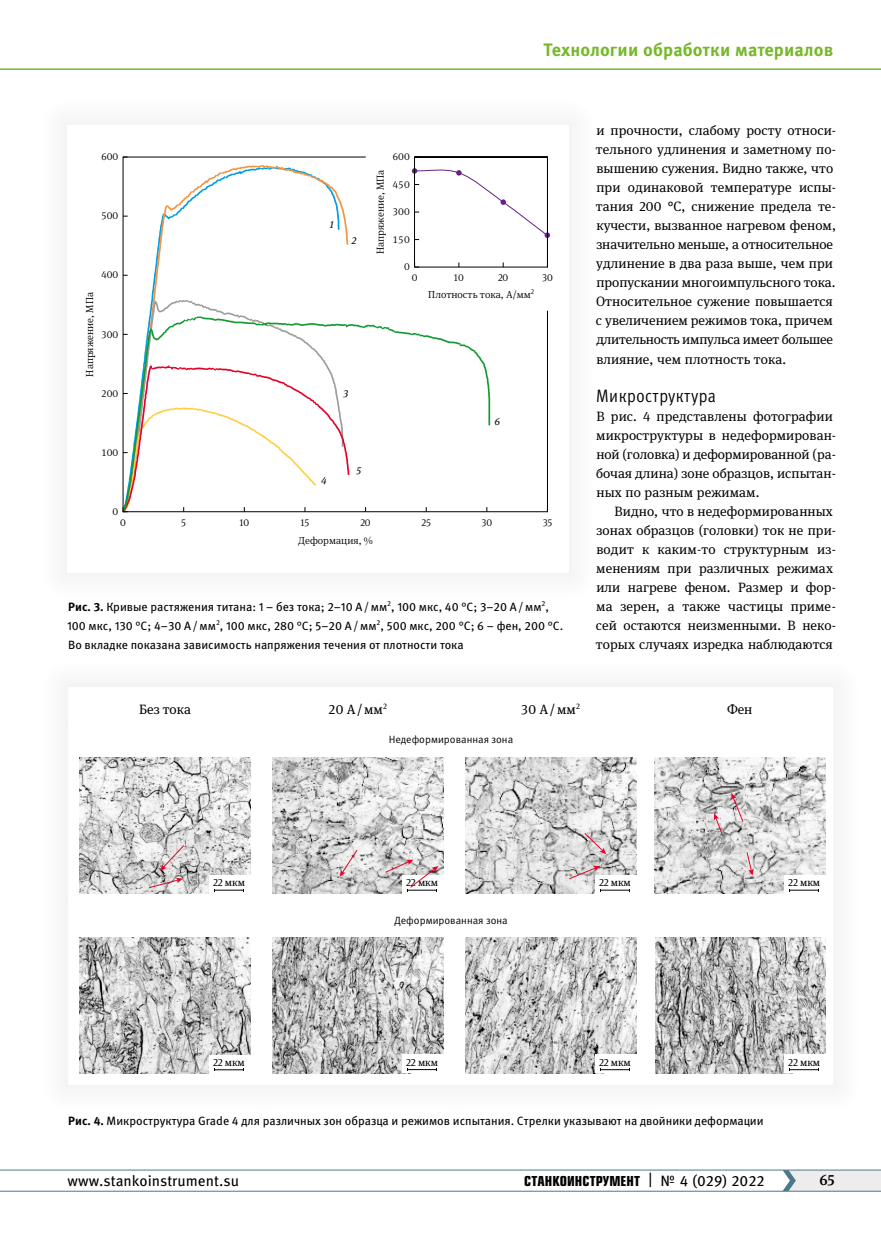
<style>
.page{position:relative;width:881px;height:1234px;background:#fff}
.page>*{position:absolute;margin:0;border:0;box-sizing:border-box;transform-origin:0 0}
.t1{font:700 18px "Meta Pro";letter-spacing:.005em;color:#76b82a}
.t2{font:18px "Meta Pro Cond Norm";letter-spacing:.025em;color:#000}
.t3{font:15px "Eurostile Con Hea";letter-spacing:.005em;color:#000}
.t4{font:15px "Meta Pro";color:#000}
.t5{font:500 15px "Meta Serif Pro";color:#000}
.t6{font:13.5px/19px "Meta Serif Pro";letter-spacing:.005em;color:#000}
.t7{font:12px/19px "Meta Pro";color:#000}
.t8{font:10.5px "Meta Pro Norm";color:#000}
.t9{font:10.5px "Meta Serif Pro";color:#000}
.t10{font:300 10.2px "Meta Serif Pro";color:#000}
.t11{font:italic 10.2px "Meta Serif Pro";color:#000}
.s1{font-weight:700}
.s2{font-family:"Meta Pro"}
</style>
<div class="page">
<hr style="left:0;top:1190px;width:880px;height:1px;background:#4b788c">
<hr style="left:0;top:1169px;width:880px;height:1px;background:#4b788c">
<svg style="left:782px;top:1169px;width:98px;height:21px;background:#dde2e4"></svg>
<hr style="left:0;top:68px;width:880px;height:2px;background:#76b82a">
<div style="left:40px;top:98px;width:556px;height:501px;background:#fafafa"></div>
<div style="left:68px;top:125px;width:500px;height:447px;background:#fff"></div>
<svg style="left:547px;top:167px;width:3px;height:73px"></svg>
<svg style="left:123px;top:157px;width:424px;height:355px"></svg>
<svg style="left:79px;top:757px;width:747px;height:317px"></svg>
<hr style="left:261px;top:747px;width:1px;height:155px;background:#fff">
<hr style="left:454px;top:747px;width:1px;height:155px;background:#fff">
<hr style="left:646px;top:747px;width:1px;height:155px;background:#fff">
<hr style="left:68px;top:902px;width:193px;height:1px;background:#fff">
<hr style="left:261px;top:902px;width:193px;height:1px;background:#fff">
<hr style="left:454px;top:902px;width:193px;height:1px;background:#fff">
<hr style="left:647px;top:902px;width:186px;height:1px;background:#fff">
<hr style="left:68px;top:928px;width:193px;height:1px;background:#fff">
<hr style="left:261px;top:928px;width:193px;height:1px;background:#fff">
<hr style="left:261px;top:928px;width:1px;height:156px;background:#fff">
<hr style="left:454px;top:928px;width:193px;height:1px;background:#fff">
<hr style="left:454px;top:928px;width:1px;height:156px;background:#fff">
<hr style="left:647px;top:928px;width:186px;height:1px;background:#fff">
<hr style="left:646px;top:928px;width:1px;height:156px;background:#fff">
<img style="left:80px;top:757px;width:170px;height:136px">
<div style="left:209px;top:874px;width:41px;height:19px;background:#fff"></div>
<svg style="left:214px;top:889px;width:30px;height:2px"></svg>
<svg style="left:160px;top:844px;width:25px;height:26px"></svg>
<svg style="left:148px;top:877px;width:35px;height:11px"></svg>
<img style="left:273px;top:757px;width:170px;height:136px">
<div style="left:402px;top:874px;width:41px;height:19px;background:#fff"></div>
<svg style="left:339px;top:848px;width:19px;height:28px"></svg>
<svg style="left:384px;top:859px;width:54px;height:32px"></svg>
<img style="left:465px;top:757px;width:171px;height:136px">
<div style="left:595px;top:874px;width:41px;height:19px;background:#fff"></div>
<svg style="left:600px;top:889px;width:30px;height:2px"></svg>
<svg style="left:583px;top:832px;width:23px;height:22px"></svg>
<svg style="left:568px;top:865px;width:32px;height:14px"></svg>
<img style="left:654px;top:757px;width:171px;height:136px">
<div style="left:784px;top:874px;width:41px;height:19px;background:#fff"></div>
<svg style="left:789px;top:889px;width:30px;height:2px"></svg>
<svg style="left:746px;top:851px;width:7px;height:24px"></svg>
<svg style="left:713px;top:813px;width:9px;height:21px"></svg>
<svg style="left:731px;top:792px;width:12px;height:30px"></svg>
<img style="left:80px;top:937px;width:170px;height:136px">
<div style="left:209px;top:1054px;width:41px;height:19px;background:#fff"></div>
<svg style="left:214px;top:1068px;width:30px;height:2px"></svg>
<img style="left:273px;top:937px;width:170px;height:135px">
<div style="left:402px;top:1054px;width:41px;height:18px;background:#fff"></div>
<svg style="left:407px;top:1068px;width:30px;height:2px"></svg>
<img style="left:465px;top:937px;width:171px;height:136px">
<div style="left:595px;top:1054px;width:41px;height:19px;background:#fff"></div>
<svg style="left:600px;top:1068px;width:30px;height:2px"></svg>
<img style="left:654px;top:937px;width:171px;height:136px">
<div style="left:784px;top:1054px;width:41px;height:19px;background:#fff"></div>
<svg style="left:789px;top:1068px;width:30px;height:2px"></svg>
<h1 class="t1" style="left:543px;top:36px;width:291px">Технологии обработки материалов</h1>
<p class="t10" style="left:101px;top:149px;width:19px">600</p>
<p class="t10" style="left:101px;top:208px;width:19px">500</p>
<p class="t10" style="left:101px;top:267px;width:19px">400</p>
<p class="t10" style="left:82px;top:376px;width:86px;rotate:-90deg">Напряжение, МПа</p>
<p class="t10" style="left:101px;top:326px;width:19px">300</p>
<p class="t10" style="left:101px;top:386px;width:19px">200</p>
<p class="t10" style="left:101px;top:445px;width:19px">100</p>
<p class="t10" style="left:113px;top:504px;width:7px">0</p>
<p class="t11" style="left:329px;top:217px;width:5px">1</p>
<p class="t11" style="left:352px;top:233px;width:6px">2</p>
<p class="t10" style="left:392px;top:149px;width:19px">600</p>
<p class="t10" style="left:372px;top:254px;width:86px;rotate:-90deg">Напряжение, МПа</p>
<p class="t10" style="left:392px;top:177px;width:19px">450</p>
<p class="t10" style="left:392px;top:204px;width:19px">300</p>
<p class="t10" style="left:392px;top:232px;width:19px">150</p>
<p class="t10" style="left:404px;top:259px;width:7px">0</p>
<p class="t10" style="left:411px;top:270px;width:7px">0</p>
<p class="t10" style="left:454px;top:270px;width:11px">10</p>
<p class="t10" style="left:498px;top:270px;width:12px">20</p>
<p class="t10" style="left:542px;top:270px;width:12px">30</p>
<p class="t10" style="left:428px;top:286px;width:107px">Плотность тока, А/мм<sup>2</sup></p>
<p class="t11" style="left:343px;top:385px;width:6px">3</p>
<p class="t11" style="left:321px;top:473px;width:7px">4</p>
<p class="t11" style="left:356px;top:462px;width:6px">5</p>
<p class="t11" style="left:494px;top:414px;width:7px">6</p>
<p class="t10" style="left:120px;top:514px;width:7px">0</p>
<p class="t10" style="left:181px;top:514px;width:6px">5</p>
<p class="t10" style="left:239px;top:514px;width:11px">10</p>
<p class="t10" style="left:300px;top:514px;width:10px">15</p>
<p class="t10" style="left:360px;top:514px;width:12px">20</p>
<p class="t10" style="left:421px;top:514px;width:11px">25</p>
<p class="t10" style="left:481px;top:514px;width:12px">30</p>
<p class="t10" style="left:542px;top:514px;width:11px">35</p>
<p class="t10" style="left:298px;top:533px;width:76px">Деформация, %</p>
<p class="t7" style="left:67px;top:596px;width:497px"><span class="s1">Рис. 3.</span> Кривые растяжения титана: 1 – без тока; 2–10 А/мм<sup>2</sup>, 100 мкс, 40 °C; 3–20 А/мм<sup>2</sup>,<br>100 мкс, 130 °C; 4–30 А/мм<sup>2</sup>, 100 мкс, 280 °C; 5–20 А/мм<sup>2</sup>, 500 мкс, 200 °C; 6 – фен, 200 °C.<br>Во вкладке показана зависимость напряжения течения от плотности тока</p>
<p class="t6" style="left:595px;top:120px;width:242px">и прочности, слабому росту относи&shy;тельного удлинения и заметному по&shy;вышению сужения. Видно также, что при одинаковой температуре испы&shy;тания 200 °C, снижение предела те&shy;кучести, вызванное нагревом феном, значительно меньше, а относительное удлинение в два раза выше, чем при пропускании многоимпульсного тока.<br>Относительное сужение повышается с увеличением режимов тока, причем длительность импульса имеет большее влияние, чем плотность тока.</p>
<h1 class="t2" style="left:596px;top:382px;width:121px">Микроструктура</h1>
<p class="t6" style="left:596px;top:405px;width:241px">В рис. 4 представлены фотографии микроструктуры в недеформирован&shy;ной (головка) и деформированной (ра&shy;бочая длина) зоне образцов, испытан&shy;ных по разным режимам.</p>
<p class="t6" style="left:595px;top:501px;width:242px;text-indent:19px">Видно, что в недеформированных зонах образцов (головки) ток не при&shy;водит к каким-то структурным из&shy;менениям при различных режимах или нагреве феном. Размер и фор&shy;ма зерен, а также частицы приме&shy;сей остаются неизменными. В неко&shy;торых случаях изредка наблюдаются</p>
<p class="t6" style="left:139px;top:699px;width:53px">Без тока</p>
<p class="t6" style="left:328px;top:699px;width:61px">20 А/мм<sup>2</sup></p>
<p class="t6" style="left:520px;top:699px;width:61px">30 А/мм<sup>2</sup></p>
<p class="t6" style="left:727px;top:699px;width:26px">Фен</p>
<p class="t8" style="left:388px;top:731px;width:126px">Недеформированная зона</p>
<p class="t9" style="left:213px;top:875px;width:33px">22 мкм</p>
<p class="t9" style="left:406px;top:875px;width:33px">22 мкм</p>
<p class="t9" style="left:598px;top:875px;width:33px">22 мкм</p>
<p class="t9" style="left:788px;top:875px;width:33px">22 мкм</p>
<p class="t8" style="left:394px;top:912px;width:115px">Деформированная зона</p>
<p class="t9" style="left:213px;top:1054px;width:33px">22 мкм</p>
<p class="t9" style="left:406px;top:1054px;width:33px">22 мкм</p>
<p class="t9" style="left:598px;top:1054px;width:33px">22 мкм</p>
<p class="t9" style="left:788px;top:1054px;width:33px">22 мкм</p>
<p class="t7" style="left:68px;top:1110px;width:696px"><span class="s1">Рис. 4.</span> Микроструктура Grade 4 для различных зон образца и режимов испытания. Стрелки указывают на двойники деформации</p>
<p class="t4" style="left:68px;top:1168px;width:173px">www.stankoinstrument.su</p>
<p class="t3" style="left:524px;top:1169px;width:242px">СТАНКОИНСТРУМЕНТ <span class="s2">| № 4 (029) 2022</span></p>
<p class="t5" style="left:819px;top:1168px;width:17px">65</p>
</div>
